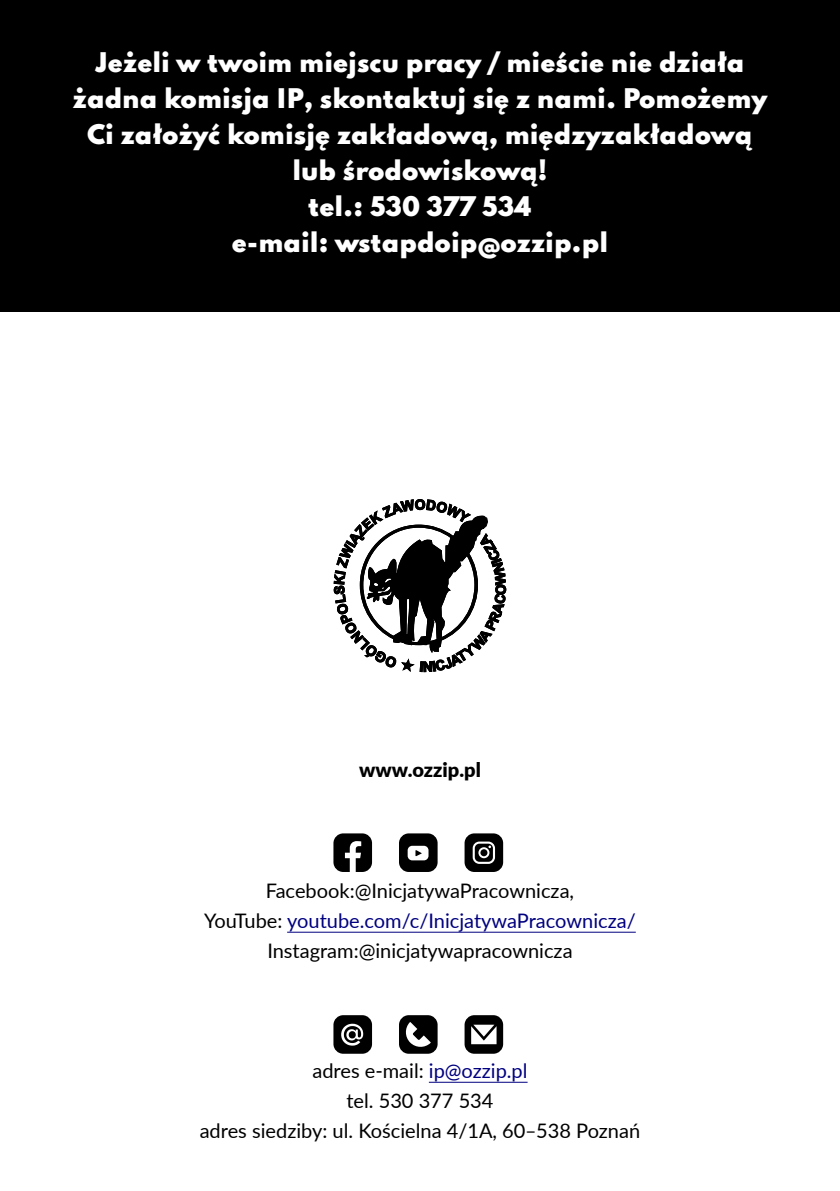
<style>
.page{position:relative;width:840px;height:1191px;background:#fff}
.page>*{position:absolute;margin:0;border:0;box-sizing:border-box;transform-origin:0 0}
.t1{font:900 24px/36px "Spartan";color:#fff;text-align:center}
.t2{font:20px/30px "Lato";color:#000;text-align:center}
.t3{font:900 20px "Lato";color:#000}
.s1{color:#000080}
</style>
<div class="page">
<div style="left:0;top:0;width:839px;height:312px;background:#000"></div>
<hr style="left:287px;top:931px;width:348px;height:1px;background:#000080">
<hr style="left:428px;top:1081px;width:99px;height:1px;background:#000080">
<svg style="left:334px;top:499px;width:171px;height:172px"></svg>
<svg style="left:333px;top:833px;width:39px;height:39px"></svg>
<div style="left:399px;top:833px;width:38px;height:39px;background:#000;border-radius:10px"></div>
<svg style="left:407px;top:845px;width:21px;height:15px"></svg>
<div style="left:464px;top:833px;width:39px;height:39px;background:#000;border-radius:10px"></div>
<svg style="left:472px;top:841px;width:22px;height:23px"></svg>
<div style="left:399px;top:1015px;width:38px;height:38px;background:#000;border-radius:10px"></div>
<svg style="left:405px;top:1022px;width:25px;height:25px"></svg>
<div style="left:464px;top:1015px;width:39px;height:38px;background:#000;border-radius:10px"></div>
<svg style="left:471px;top:1024px;width:25px;height:20px"></svg>
<div style="left:333px;top:1015px;width:39px;height:38px;background:#000;border-radius:10px"></div>
<svg style="left:341px;top:1023px;width:22px;height:22px"></svg>
<p class="t1" style="left:73px;top:43px;width:695px">Jeżeli w twoim miejscu pracy / mieście nie działa żadna komisja IP, skontaktuj się z nami. Pomożemy Ci założyć komisję zakładową, międzyzakładową lub środowiskową!<br>tel.: 530 377 534<br>e-mail: wstapdoip@ozzip.pl</p>
<p class="t3" style="left:359px;top:755px;width:123px">www.ozzip.pl</p>
<p class="t2" style="left:204px;top:874px;width:433px">Facebook:@InicjatywaPracownicza,<br>YouTube: <span class="s1">youtube.com/c/InicjatywaPracownicza/<br></span>Instagram:@inicjatywapracownicza</p>
<p class="t2" style="left:199px;top:1054px;width:442px">adres e-mail: <span class="s1">ip@ozzip.pl<br></span>tel. 530 377 534<br>adres siedziby: ul. Kościelna 4/1A, 60‒538 Poznań</p>
</div>
